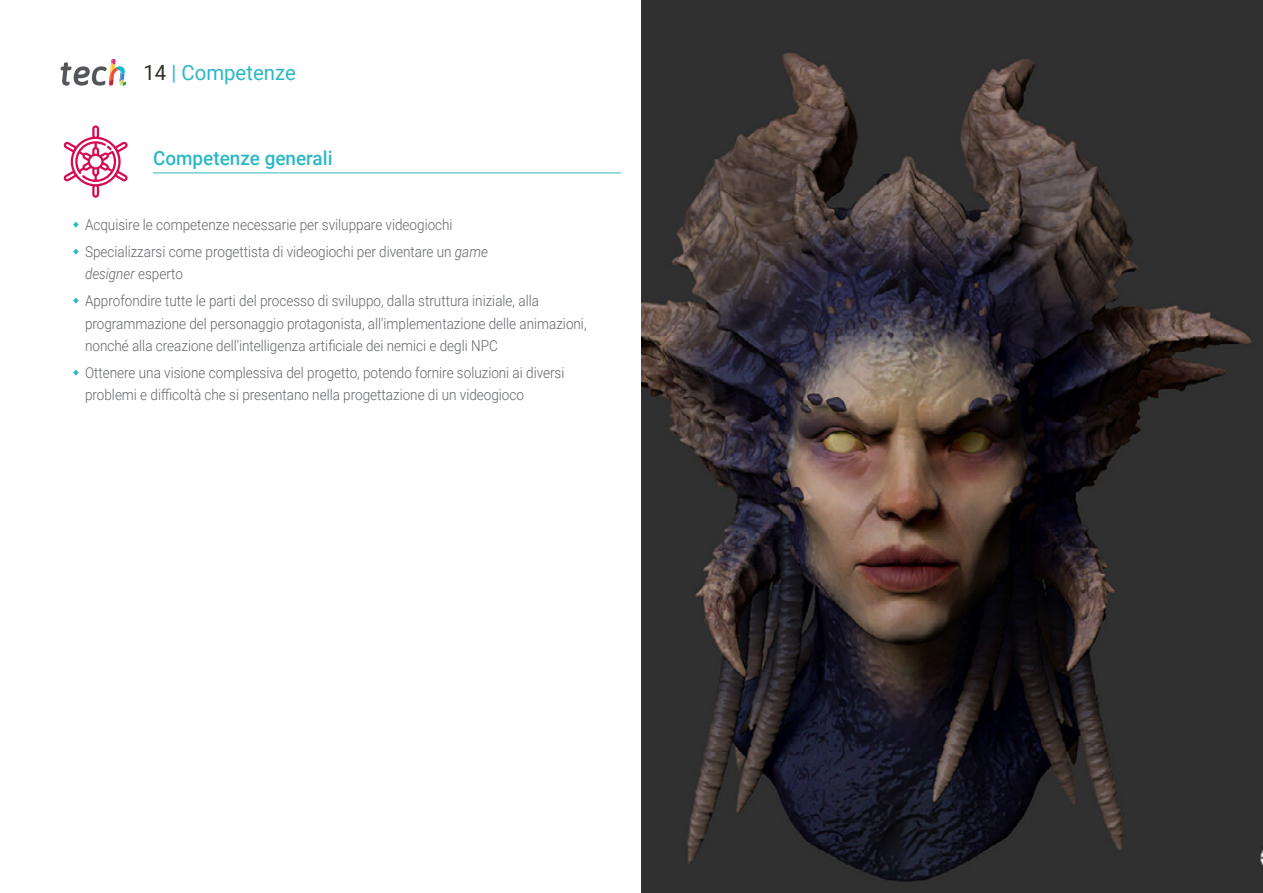
<style>
.page{position:relative;width:1263px;height:893px;background:#fff}
.page>*{position:absolute;margin:0;border:0;box-sizing:border-box;transform-origin:0 0}
.t1{font:21px "Roboto";color:#2db8c5}
.t2{font:500 19.5px "Roboto";color:#2db8c5}
.t3{font:300 15px/26.7px "Roboto";color:#61646a;scale:.9 1}
.s1{color:#312e20}
.s2{font-style:italic}
</style>
<div class="page">
<hr style="left:153px;top:173px;width:468px;height:1px;background:#2db8c5">
<svg style="left:63px;top:125px;width:65px;height:73px"></svg>
<svg style="left:61px;top:59px;width:65px;height:27px"></svg>
<img style="left:641px;top:0;width:622px;height:893px">
<h1 class="t1" style="left:144px;top:57px;width:154px"><span class="s1">14</span> | Competenze</h1>
<h2 class="t2" style="left:153px;top:144px;width:181px">Competenze generali</h2>
<p class="t3" style="left:85px;top:211px;width:449px">Acquisire le competenze necessarie per sviluppare videogiochi<br>Specializzarsi come progettista di videogiochi per diventare un <span class="s2">game</span></p>
<p class="t3" style="left:85px;top:260px;width:506px"><span class="s2">designer</span> esperto<br>Approfondire tutte le parti del processo di sviluppo, dalla struttura iniziale, alla</p>
<p class="t3" style="left:85px;top:311px;width:559px;line-height:22.5px">programmazione del personaggio protagonista, all'implementazione delle animazioni, nonché alla creazione dell'intelligenza artificiale dei nemici e degli NPC</p>
<p class="t3" style="left:85px;top:361px;width:534px;line-height:22.5px">Ottenere una visione complessiva del progetto, potendo fornire soluzioni ai diversi problemi e difficoltà che si presentano nella progettazione di un videogioco</p>
</div>
